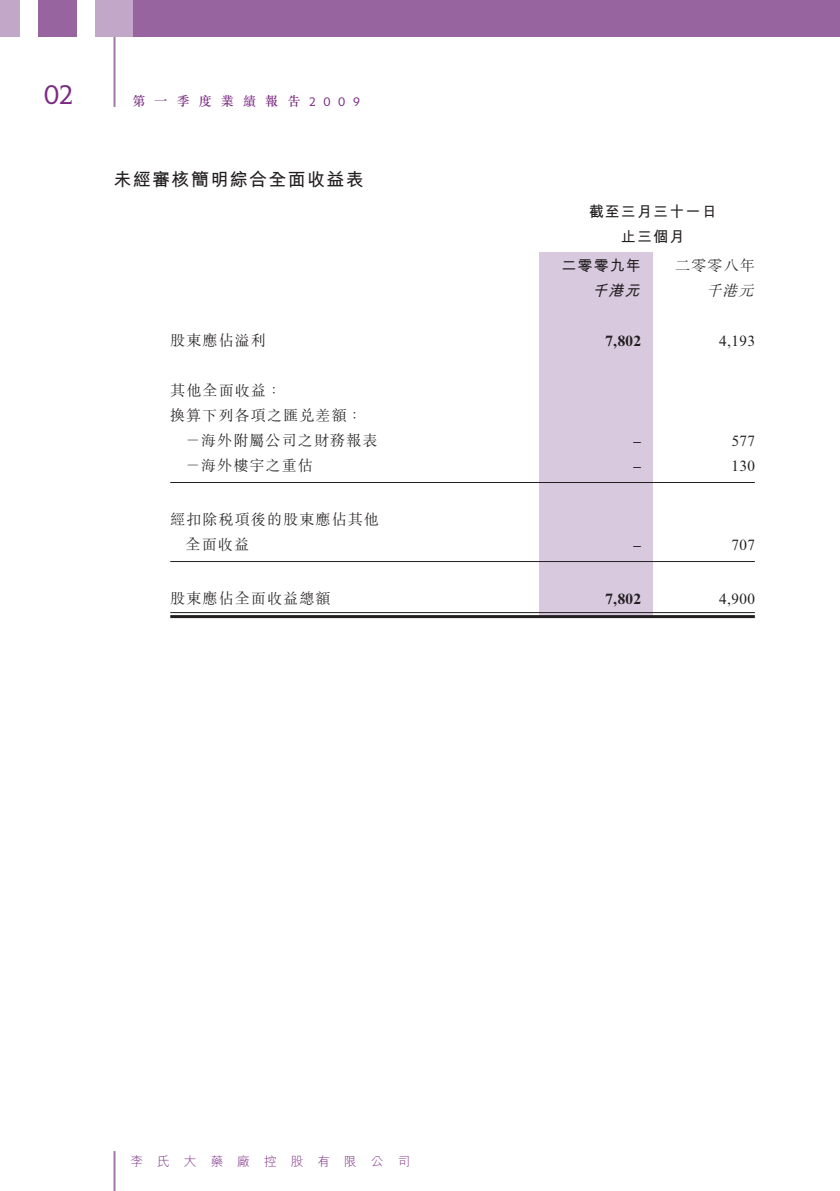
<style>
.page{position:relative;width:840px;height:1191px;background:#fff}
.page>*{position:absolute;margin:0;border:0;box-sizing:border-box;transform-origin:0 0}
.t1{font:24px "Penumbra Serif Std";color:#7b2a83}
.t2{font:18px "M Hei HK Bold B5 pc H";letter-spacing:.075em;color:#231f20}
.t3{font:15px/25px "M Sung HK Light B5 pc H";letter-spacing:.075em;color:#231f20}
.t4{font:15px "Times New Roman MT Std";letter-spacing:.025em;color:#231f20}
.t5{font:15px/25px "M Hei HK Bold B5 pc H";letter-spacing:.075em;color:#231f20;text-align:center}
.t6{font:700 15px "Times New Roman MT Std";letter-spacing:.025em;color:#231f20}
.t7{font:italic 15px "M Hei HK Bold B5 pc H";color:#231f20}
.t8{font:italic 15px "M Sung HK Light B5 pc H";color:#231f20}
.t9{font:13px "M Sung HK Medium B5 pc H";letter-spacing:.7em;color:#7b2a83}
.t10{font:12.6px "M Hei HK Light B5 pc H";letter-spacing:1.105em;color:#7b2a83}
.s1{font-family:"Penumbra Serif Std";font-size:11px}
</style>
<div class="page">
<hr style="left:113px;top:0;width:2px;height:107px;background:#a376aa">
<hr style="left:113px;top:1151px;width:2px;height:39px;background:#a376aa">
<div style="left:133px;top:0;width:706px;height:36px;background:#98649f"></div>
<div style="left:38px;top:0;width:38px;height:36px;background:#98649f"></div>
<div style="left:95px;top:0;width:38px;height:36px;background:#c2a7c8"></div>
<div style="left:0;top:0;width:19px;height:36px;background:#c2a7c8"></div>
<div style="left:539px;top:252px;width:113px;height:365px;background:#d8c9de"></div>
<hr style="left:170px;top:482px;width:584px;height:1px;background:#231f20">
<hr style="left:170px;top:561px;width:584px;height:1px;background:#231f20">
<hr style="left:170px;top:612px;width:584px;height:1px;background:#231f20">
<hr style="left:170px;top:615px;width:584px;height:3px;background:#231f20">
<h1 class="t1" style="left:44px;top:82px;width:31px">02</h1>
<p class="t9" style="left:132px;top:96px;width:229px">第一季度業績報告 <span class="s1">2009</span></p>
<p class="t2" style="left:113px;top:173px;width:252px">未經審核簡明綜合全面收益表</p>
<p class="t5" style="left:588px;top:201px;width:129px">截至三月三十一日止三個月</p>
<p class="t5" style="left:561px;top:255px;width:81px">二零零九年</p>
<p class="t3" style="left:675px;top:255px;width:81px">二零零八年</p>
<p class="t7" style="left:591px;top:285px;width:53px">千港元</p>
<p class="t8" style="left:705px;top:285px;width:53px">千港元</p>
<p class="t3" style="left:170px;top:330px;width:97px">股東應佔溢利</p>
<p class="t6" style="left:605px;top:332px;width:37px">7,802</p>
<p class="t4" style="left:718px;top:336px;width:37px">4,193</p>
<p class="t3" style="left:170px;top:380px;width:112px">其他全面收益：</p>
<p class="t3" style="left:170px;top:405px;width:193px">換算下列各項之匯兌差額：</p>
<p class="t3" style="left:185px;top:430px;width:193px">－海外附屬公司之財務報表</p>
<p class="t6" style="left:633px;top:432px;width:9px">–</p>
<p class="t4" style="left:731px;top:436px;width:25px">577</p>
<p class="t3" style="left:185px;top:455px;width:129px">－海外樓宇之重估</p>
<p class="t6" style="left:633px;top:457px;width:9px">–</p>
<p class="t4" style="left:731px;top:461px;width:25px">130</p>
<p class="t3" style="left:185px;top:509px;width:195px;text-indent:-15px">經扣除稅項後的股東應佔其他全面收益</p>
<p class="t6" style="left:633px;top:536px;width:9px">–</p>
<p class="t4" style="left:731px;top:540px;width:25px">707</p>
<p class="t3" style="left:170px;top:588px;width:162px">股東應佔全面收益總額</p>
<p class="t6" style="left:605px;top:590px;width:37px">7,802</p>
<p class="t4" style="left:718px;top:594px;width:37px">4,900</p>
<p class="t10" style="left:130px;top:1156px;width:281px">李氏大藥廠控股有限公司</p>
</div>
